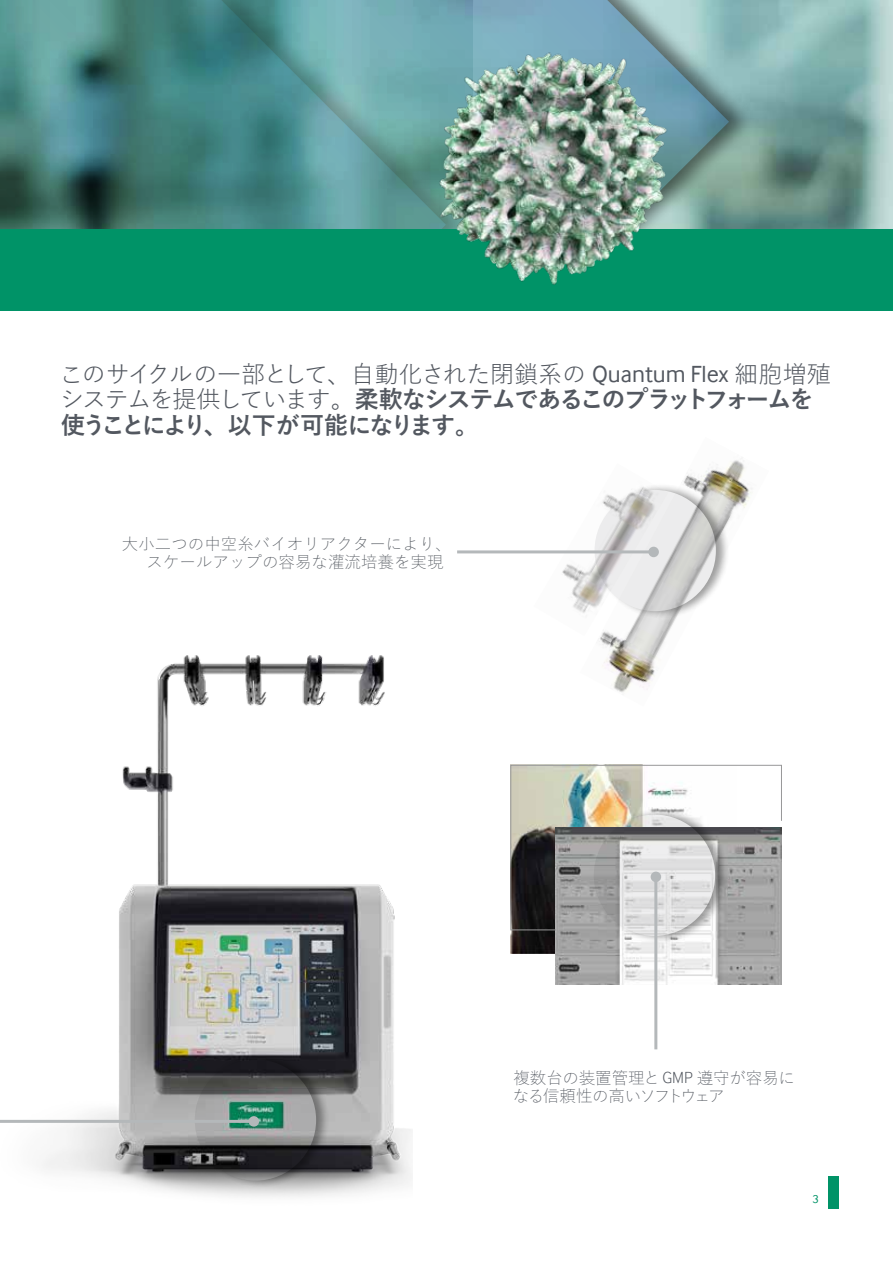
<style>
.page{position:relative;width:893px;height:1263px;background:#fff}
.page>*{position:absolute;margin:0;border:0;box-sizing:border-box;transform-origin:0 0}
.Main_Body{font:24px/25.5px "Yu Gothic";letter-spacing:-.005em;color:#535860}
.Main_Body-2{font:300 16.5px/18.3px "Yu Gothic";color:#53585f}
.Main_Body-3{font:300 16.5px/18.3px "Yu Gothic";letter-spacing:-.015em;color:#535860}
.t1{font:12px "Inter Face";color:#009367}
.s1{font-family:"Inter Face"}
.s2{font-weight:700}
</style>
<div class="page">
<img style="left:756px;top:0;width:137px;height:230px">
<svg style="left:729px;top:0;width:27px;height:230px"></svg>
<svg style="left:0;top:0;width:729px;height:230px"></svg>
<div style="left:0;top:230px;width:893px;height:80px;background:#009367"></div>
<div style="left:828px;top:1176px;width:11px;height:32px;background:#009367"></div>
<img style="left:534px;top:553px;width:46px;height:59px">
<img style="left:580px;top:460px;width:172px;height:233px">
<img style="left:511px;top:931px;width:45px;height:22px">
<img style="left:556px;top:931px;width:225px;height:54px">
<svg style="left:510px;top:764px;width:272px;height:167px"></svg>
<img style="left:430px;top:43px;width:246px;height:242px">
<img style="left:23px;top:655px;width:389px;height:542px">
<div style="left:593px;top:807px;width:136px;height:137px;background:#000;opacity:.75"></div>
<svg style="left:594px;top:814px;width:121px;height:122px"></svg>
<hr style="left:654px;top:875px;width:3px;height:174px;background:#b4b8ba">
<div style="left:651px;top:871px;width:10px;height:11px;background:#b4b8ba;border-radius:50%"></div>
<div style="left:194px;top:1052px;width:136px;height:136px;background:#000;opacity:.75"></div>
<svg style="left:195px;top:1059px;width:121px;height:122px"></svg>
<hr style="left:0;top:1120px;width:255px;height:3px;background:#b4b8ba">
<div style="left:249px;top:1116px;width:10px;height:11px;background:#b4b8ba;border-radius:50%"></div>
<div style="left:594px;top:482px;width:136px;height:137px;background:#000;opacity:.75"></div>
<svg style="left:595px;top:490px;width:121px;height:121px"></svg>
<hr style="left:457px;top:550px;width:198px;height:3px;background:#b4b8ba">
<div style="left:648px;top:547px;width:11px;height:10px;background:#b4b8ba;border-radius:50%"></div>
<p class="Main_Body" style="left:60px;top:358px;width:772px">このサイクルの一部として、自動化された閉鎖系の <span class="s1">Quantum Flex</span> 細胞増殖システムを提供しています。<span class="s2">柔軟なシステムであるこのプラットフォームを使うことにより、以下が可能になります。</span></p>
<p class="Main_Body-2" style="left:147px;top:532px;width:307px;text-indent:-25px">大小二つの中空糸バイオリアクターにより、スケールアップの容易な灌流培養を実現</p>
<p class="Main_Body-3" style="left:513px;top:1066px;width:284px">複数台の装置管理と<span class="s1">GMP</span> 遵守が容易になる信頼性の高いソフトウェア</p>
<p class="t1" style="left:812px;top:1192px;width:8px">3</p>
</div>
